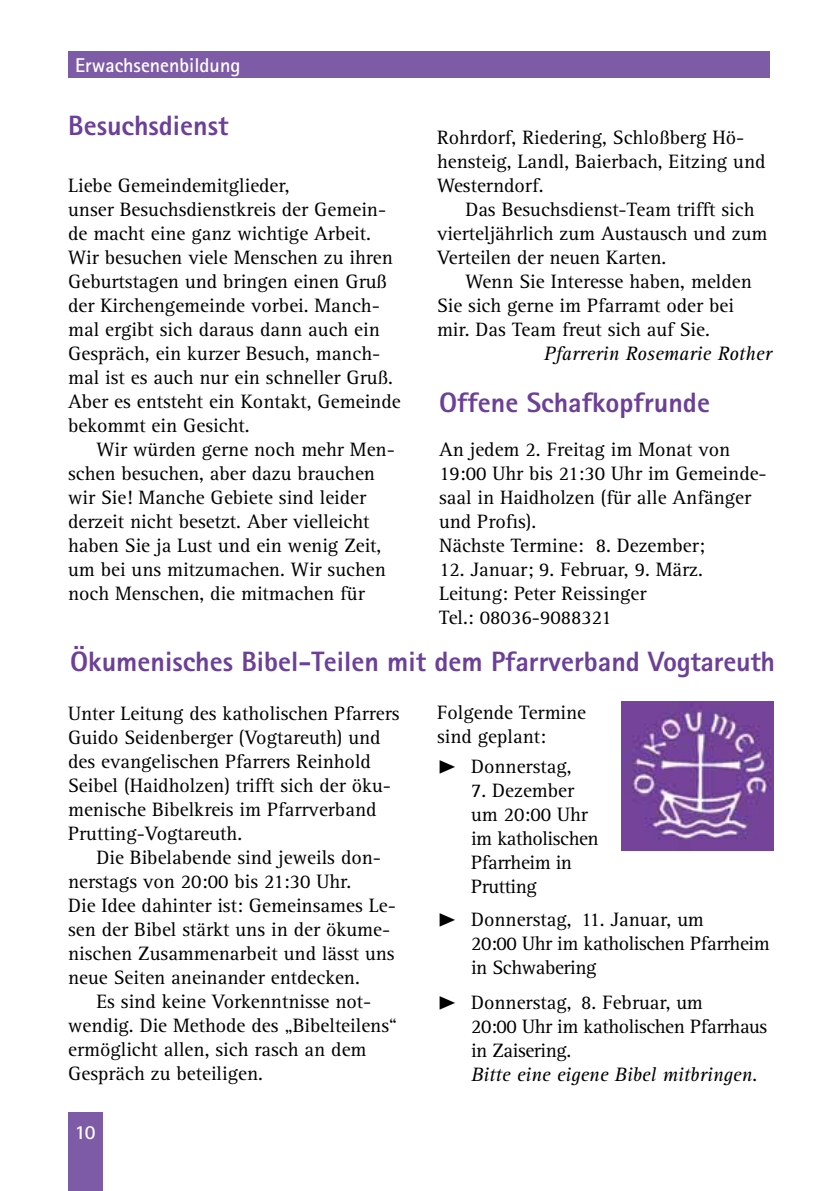
<style>
.page{position:relative;width:840px;height:1191px;background:#fff}
.page>*{position:absolute;margin:0;border:0;box-sizing:border-box;transform-origin:0 0}
.t1{font:800 28px "Rotis Sans Serif";color:#6c3f98}
.t2{font:20px/24px "Rotis Serif";color:#000}
.t3{font:20px/24px "Rotis Serif";letter-spacing:-.02em;color:#000}
.t4{font:italic 20px "Rotis Serif";color:#000}
.t5{font:700 20px "Rotis Sans Serif";color:#fff}
.s1{font-family:"Zeal"}
</style>
<div class="page">
<div style="left:68px;top:51px;width:701px;height:26px;background:#7e5ba6"></div>
<div style="left:68px;top:1112px;width:34px;height:79px;background:#7e5ba6"></div>
<img style="left:621px;top:701px;width:152px;height:149px">
<p class="t5" style="left:75px;top:53px;width:167px">Erwachsenenbildung</p>
<h1 class="t1" style="left:68px;top:108px;width:162px">Besuchsdienst</h1>
<p class="t2" style="left:68px;top:174px;width:334px">Liebe Gemeindemitglieder,<br>unser Besuchsdienstkreis der Gemein&shy;de macht eine ganz wichtige Arbeit.<br>Wir besuchen viele Menschen zu ihren Geburtstagen und bringen einen Gruß der Kirchengemeinde vorbei. Manch&shy;mal ergibt sich daraus dann auch ein Gespräch, ein kurzer Besuch, manch&shy;mal ist es auch nur ein schneller Gruß.<br>Aber es entsteht ein Kontakt, Gemeinde bekommt ein Gesicht.</p>
<p class="t2" style="left:68px;top:438px;width:328px;text-indent:28px">Wir würden gerne noch mehr Men&shy;schen besuchen, aber dazu brauchen wir Sie! Manche Gebiete sind leider derzeit nicht besetzt. Aber vielleicht haben Sie ja Lust und ein wenig Zeit, um bei uns mitzumachen. Wir suchen noch Menschen, die mitmachen für</p>
<p class="t2" style="left:437px;top:126px;width:330px">Rohrdorf, Riedering, Schloßberg Hö&shy;hensteig, Landl, Baierbach, Eitzing und<br>Westerndorf.</p>
<p class="t2" style="left:437px;top:198px;width:332px;text-indent:28px">Das Besuchsdienst-Team trifft sich vierteljährlich zum Austausch und zum<br>Verteilen der neuen Karten.</p>
<p class="t2" style="left:437px;top:270px;width:316px;text-indent:28px">Wenn Sie Interesse haben, melden<br>Sie sich gerne im Pfarramt oder bei mir. Das Team freut sich auf Sie.</p>
<p class="t4" style="left:543px;top:342px;width:229px">Pfarrerin Rosemarie Rother</p>
<h1 class="t1" style="left:439px;top:385px;width:272px">Offene Schafkopfrunde</h1>
<p class="t2" style="left:439px;top:438px;width:329px">An jedem 2. Freitag im Monat von<br>19:00 Uhr bis 21:30 Uhr im Gemeinde&shy;saal in Haidholzen (für alle Anfänger und Profis).<br>Nächste Termine: 8. Dezember;</p>
<p class="t2" style="left:439px;top:558px;width:265px">12. Januar; 9. Februar, 9. März.<br>Leitung: Peter Reissinger<br>Tel.: 08036-9088321</p>
<h1 class="t1" style="left:70px;top:643px;width:706px">Ökumenisches Bibel-Teilen mit dem Pfarrverband Vogtareuth</h1>
<p class="t2" style="left:437px;top:701px;width:151px">Folgende Termine sind geplant:</p>
<p class="t2" style="left:437px;top:755px;width:136px"><span class="s1">®</span> Donnerstag,</p>
<p class="t3" style="left:471px;top:779px;width:129px">7. Dezember um 20:00 Uhr im katholischen<br>Pfarrheim in<br>Prutting</p>
<p class="t3" style="left:471px;top:907px;width:300px;text-indent:-34px"><span class="s1">®</span> Donnerstag, 11. Januar, um<br>20:00 Uhr im katholischen Pfarrheim in Schwabering</p>
<p class="t3" style="left:471px;top:990px;width:298px;text-indent:-34px"><span class="s1">®</span> Donnerstag, 8. Februar, um<br>20:00 Uhr im katholischen Pfarrhaus in Zaisering.</p>
<p class="t4" style="left:471px;top:1063px;width:288px">Bitte eine eigene Bibel mitbringen.</p>
<p class="t2" style="left:68px;top:702px;width:333px">Unter Leitung des katholischen Pfarrers Guido Seidenberger (Vogtareuth) und des evangelischen Pfarrers Reinhold Seibel (Haidholzen) trifft sich der öku&shy;menische Bibelkreis im Pfarrverband Prutting-Vogtareuth.</p>
<p class="t2" style="left:68px;top:846px;width:329px;text-indent:28px">Die Bibelabende sind jeweils don&shy;nerstags von 20:00 bis 21:30 Uhr.<br>Die Idee dahinter ist: Gemeinsames Le&shy;sen der Bibel stärkt uns in der ökume&shy;nischen Zusammenarbeit und lässt uns neue Seiten aneinander entdecken.</p>
<p class="t2" style="left:68px;top:990px;width:330px;text-indent:28px">Es sind keine Vorkenntnisse not&shy;wendig. Die Methode des „Bibelteilens“ ermöglicht allen, sich rasch an dem Gespräch zu beteiligen.</p>
<p class="t5" style="left:75px;top:1119px;width:22px">10</p>
</div>
